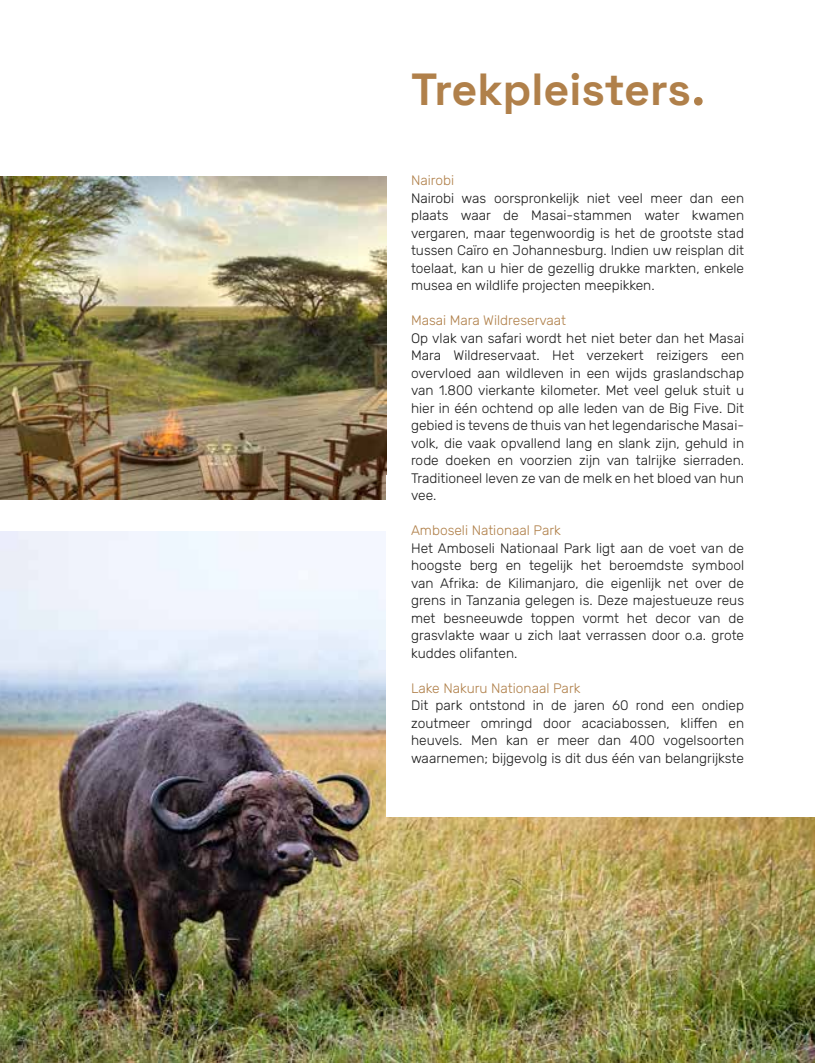
<style>
.page{position:relative;width:815px;height:1063px;background:#fff}
.page>*{position:absolute;margin:0;border:0;box-sizing:border-box;transform-origin:0 0}
.t1{font:300 45px "Space Grotesk";color:#b0804a}
.t2{font:300 13.75px/17.5px "Rubik";color:#1c1c1c;text-align:justify}
.t3{font:300 13.75px "Rubik";color:#b0804a}
.s1{font-size:52.5px}
</style>
<div class="page">
<img style="left:0;top:531px;width:814px;height:532px">
<img style="left:0;top:177px;width:386px;height:323px">
<div style="left:386px;top:475px;width:429px;height:342px;background:#fff"></div>
<h1 class="t1" style="left:411px;top:56px;width:296px">Trekpleisters<span class="s1">.</span></h1>
<p class="t3" style="left:411px;top:173px;width:45px">Nairobi</p>
<p class="t2" style="left:411px;top:189px;width:335px">Nairobi was oorspronkelijk niet veel meer dan een plaats waar de Masai-stammen water kwamen vergaren, maar tegenwoordig is het de grootste stad tussen Caïro en Johannesburg. Indien uw reisplan dit toelaat, kan u hier de gezellig drukke markten, enkele musea en wildlife projecten meepikken.</p>
<p class="t3" style="left:411px;top:313px;width:157px">Masai Mara Wildreservaat</p>
<p class="t2" style="left:411px;top:329px;width:335px">Op vlak van safari wordt het niet beter dan het Masai Mara Wildreservaat. Het verzekert reizigers een overvloed aan wildleven in een wijds graslandschap van 1.800 vierkante kilometer. Met veel geluk stuit u hier in één ochtend op alle leden van de Big Five. Dit gebied is tevens de thuis van het legendarische Masai&shy;volk, die vaak opvallend lang en slank zijn, gehuld in rode doeken en voorzien zijn van talrijke sierraden.<br>Traditioneel leven ze van de melk en het bloed van hun vee.</p>
<p class="t3" style="left:411px;top:523px;width:151px">Amboseli Nationaal Park</p>
<p class="t2" style="left:411px;top:539px;width:335px">Het Amboseli Nationaal Park ligt aan de voet van de hoogste berg en tegelijk het beroemdste symbool van Afrika: de Kilimanjaro, die eigenlijk net over de grens in Tanzania gelegen is. Deze majestueuze reus met besneeuwde toppen vormt het decor van de grasvlakte waar u zich laat verrassen door o.a. grote kuddes olifanten.</p>
<p class="t3" style="left:411px;top:680px;width:171px">Lake Nakuru Nationaal Park</p>
<p class="t2" style="left:411px;top:697px;width:335px">Dit park ontstond in de jaren 60 rond een ondiep zoutmeer omringd door acaciabossen, kliffen en heuvels. Men kan er meer dan 400 vogelsoorten waarnemen; bijgevolg is dit dus één van belangrijkste</p>
</div>
